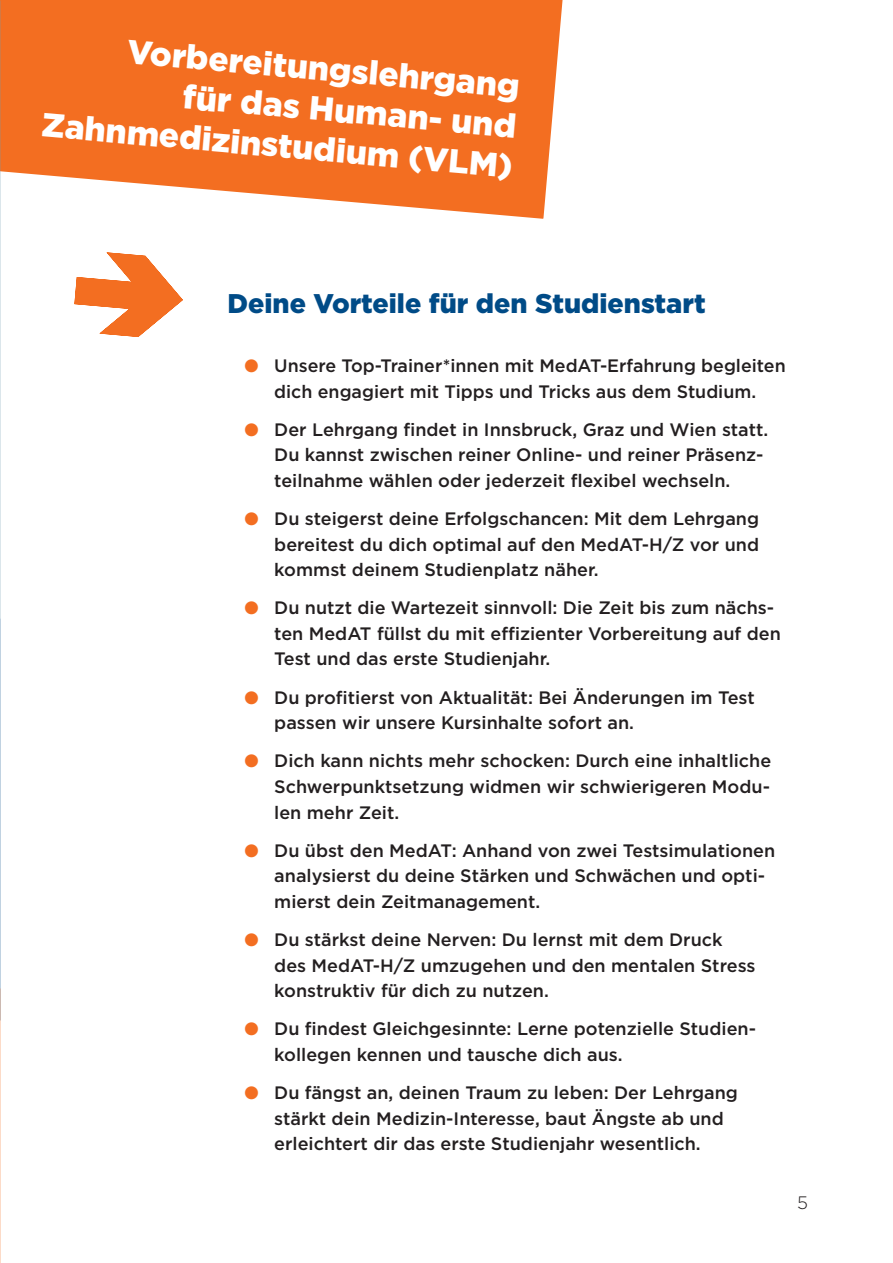
<style>
.page{position:relative;width:893px;height:1263px;background:#fff}
.page>*{position:absolute;margin:0;border:0;box-sizing:border-box;transform-origin:0 0}
.t1{font:900 33.3px/40px "Gotham";color:#fff;text-align:right}
.t2{font:900 27px "Gotham";color:#004b87}
.t3{font:500 18px/25.5px "Gotham";color:#231f20}
.t4{font:300 18px "Gotham";color:#231f20}
.s1{color:#f36e21}
</style>
<div class="page">
<svg style="left:1px;top:0;width:562px;height:219px;background:#f47f3c"></svg>
<svg style="left:0;top:0;width:1px;height:1263px"></svg>
<svg style="left:74px;top:252px;width:109px;height:85px"></svg>
<h1 class="t1" style="left:51px;top:24px;width:474px;rotate:5deg">Vorbereitungslehrgang<br>für das Human- und<br>Zahnmedizinstudium (VLM)</h1>
<h2 class="t2" style="left:227px;top:284px;width:480px">Deine Vorteile für den Studienstart</h2>
<p class="t3" style="left:244px;top:353px;width:543px;text-align:center"><span class="s1">●</span> Unsere Top-Trainer*innen mit MedAT-Erfahrung begleiten dich engagiert mit Tipps und Tricks aus dem Studium.</p>
<p class="t3" style="left:274px;top:417px;width:495px;text-indent:-30px"><span class="s1">●</span> Der Lehrgang findet in Innsbruck, Graz und Wien statt.<br>Du kannst zwischen reiner Online- und reiner Präsenz&shy;teilnahme wählen oder jederzeit flexibel wechseln.</p>
<p class="t3" style="left:274px;top:506px;width:486px;text-align:justify;text-indent:-30px"><span class="s1">●</span> Du steigerst deine Erfolgschancen: Mit dem Lehrgang bereitest du dich optimal auf den MedAT-H/Z vor und kommst deinem Studienplatz näher.</p>
<p class="t3" style="left:274px;top:595px;width:508px;text-indent:-30px"><span class="s1">●</span> Du nutzt die Wartezeit sinnvoll: Die Zeit bis zum nächs&shy;ten MedAT füllst du mit effizienter Vorbereitung auf den<br>Test und das erste Studienjahr.</p>
<p class="t3" style="left:274px;top:684px;width:482px;text-indent:-30px"><span class="s1">●</span> Du profitierst von Aktualität: Bei Änderungen im Test passen wir unsere Kursinhalte sofort an.</p>
<p class="t3" style="left:274px;top:748px;width:498px;text-align:justify;text-indent:-30px"><span class="s1">●</span> Dich kann nichts mehr schocken: Durch eine inhaltliche Schwerpunktsetzung widmen wir schwierigeren Modu&shy;len mehr Zeit.</p>
<p class="t3" style="left:274px;top:837px;width:502px;text-indent:-30px"><span class="s1">●</span> Du übst den MedAT: Anhand von zwei Testsimulationen analysierst du deine Stärken und Schwächen und opti&shy;mierst dein Zeitmanagement.</p>
<p class="t3" style="left:274px;top:927px;width:483px;text-indent:-30px"><span class="s1">●</span> Du stärkst deine Nerven: Du lernst mit dem Druck des MedAT-H/Z umzugehen und den mentalen Stress konstruktiv für dich zu nutzen.</p>
<p class="t3" style="left:274px;top:1016px;width:481px;text-indent:-30px"><span class="s1">●</span> Du findest Gleichgesinnte: Lerne potenzielle Studien&shy;kollegen kennen und tausche dich aus.</p>
<p class="t3" style="left:274px;top:1080px;width:465px;text-indent:-30px"><span class="s1">●</span> Du fängst an, deinen Traum zu leben: Der Lehrgang stärkt dein Medizin-Interesse, baut Ängste ab und erleichtert dir das erste Studienjahr wesentlich.</p>
<p class="t4" style="left:797px;top:1191px;width:12px">5</p>
</div>
